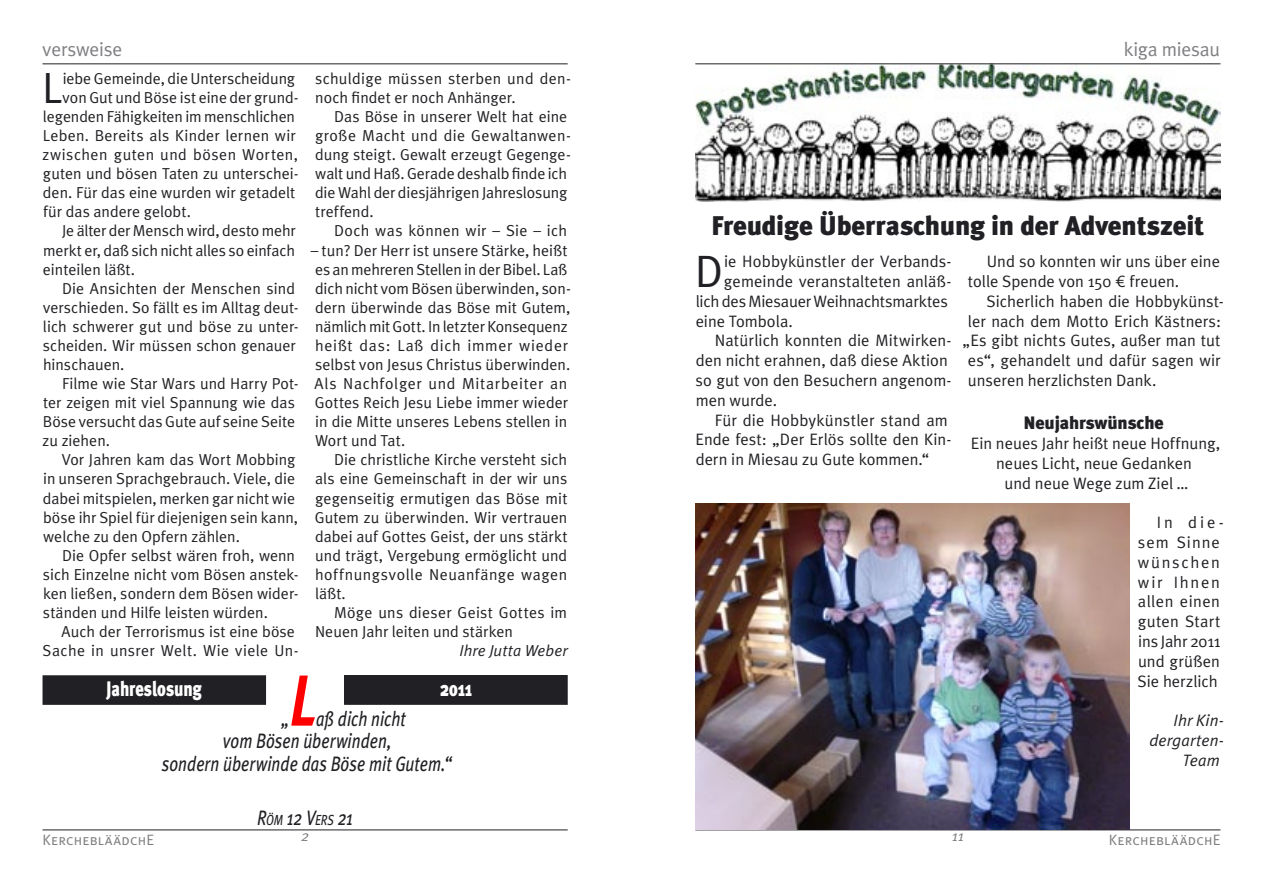
<style>
.page{position:relative;width:1263px;height:893px;background:#fff}
.page>*{position:absolute;margin:0;border:0;box-sizing:border-box;transform-origin:0 0}
.t1{font:italic 700 72px "Meta Plus";color:#f00;scale:.79 1}
.t2{font:45.3px "Meta Plus Normal";color:#212125}
.t3{font:43.65px "Meta Plus Normal";color:#212125}
.t4{font:900 27px "Meta Plus";letter-spacing:-.005em;color:#212125}
.t5{font:italic 20.85px "Meta Plus";color:#212125;scale:.79 1}
.t6{font:900 20.85px "Meta Plus";letter-spacing:-.005em;color:#fff;scale:.79 1}
.t7{font:19.5px "Meta Plus Normal";letter-spacing:-.01em;color:#7f7f83}
.t8{font:900 18px "Meta Plus";letter-spacing:-.01em;color:#212125}
.t9{font:16.5px/19.8px "Meta Plus Normal";color:#212125}
.t10{font:16.5px/19.8px "Meta Plus Normal";letter-spacing:.025em;color:#212125}
.t11{font:italic 16.5px/19.8px "Meta Plus Normal";letter-spacing:.005em;color:#212125;text-align:right}
.t12{font:15.9px/19px "Meta Plus Normal";color:#212125}
.t13{font:15.9px "Meta Plus Normal";letter-spacing:.025em;color:#212125}
.t14{font:15.9px "Meta Plus Normal";letter-spacing:.02em;color:#212125}
.t15{font:italic 15.9px "Meta Plus Normal";letter-spacing:.005em;color:#212125}
.t16{font:15px "Meta Plus Normal Caps";letter-spacing:.015em;color:#7f7f83}
.t17{font:italic 15px "Meta Plus Normal";color:#7f7f83}
.s1{font-size:14.7px}
.s2{font-family:"Meta Euro"}
</style>
<div class="page">
<img style="left:695px;top:65px;width:525px;height:137px">
<hr style="left:43px;top:64px;width:525px;height:1px;background:#212125">
<hr style="left:43px;top:830px;width:525px;height:1px;background:#212125">
<div style="left:43px;top:676px;width:222px;height:28px;background:#212125"></div>
<div style="left:42px;top:675px;width:224px;height:30px;border:2px solid #212125"></div>
<div style="left:344px;top:676px;width:223px;height:28px;background:#212125"></div>
<div style="left:344px;top:675px;width:224px;height:30px;border:1px solid #212125"></div>
<hr style="left:695px;top:64px;width:525px;height:1px;background:#212125">
<hr style="left:695px;top:830px;width:525px;height:1px;background:#212125">
<img style="left:695px;top:504px;width:434px;height:325px">
<p class="t7" style="left:42px;top:38px;width:81px">versweise</p>
<h3 class="t3" style="left:42px;top:62px;width:22px">L</h3>
<p class="t12" style="left:63px;top:69px;width:234px">iebe Gemeinde, die Unterscheidung</p>
<p class="t12" style="left:63px;top:88px;width:238px">von Gut und Böse ist eine der grund-</p>
<p class="t12" style="left:43px;top:107px;width:254px">legenden Fähigkeiten im menschlichen</p>
<p class="t12" style="left:43px;top:126px;width:254px">Leben. Bereits als Kinder lernen wir</p>
<p class="t13" style="left:43px;top:145px;width:257px">zwischen guten und bösen Worten,</p>
<p class="t12" style="left:43px;top:164px;width:257px">guten und bösen Taten zu unterschei-</p>
<p class="t12" style="left:43px;top:183px;width:254px">den. Für das eine wurden wir getadelt</p>
<p class="t12" style="left:43px;top:202px;width:149px">für das andere gelobt.</p>
<p class="t12" style="left:62px;top:221px;width:235px">Je älter der Mensch wird, desto mehr</p>
<p class="t12" style="left:43px;top:240px;width:253px">merkt er, daß sich nicht alles so einfach</p>
<p class="t12" style="left:43px;top:259px;width:94px">einteilen läßt.</p>
<p class="t12" style="left:62px;top:278px;width:235px">Die Ansichten der Menschen sind</p>
<p class="t12" style="left:43px;top:298px;width:257px">verschieden. So fällt es im Alltag deut-</p>
<p class="t12" style="left:43px;top:317px;width:257px">lich schwerer gut und böse zu unter-</p>
<p class="t12" style="left:43px;top:336px;width:254px">scheiden. Wir müssen schon genauer</p>
<p class="t12" style="left:43px;top:355px;width:83px">hinschauen.</p>
<p class="t12" style="left:62px;top:374px;width:238px">Filme wie Star Wars und Harry Pot-</p>
<p class="t12" style="left:43px;top:393px;width:254px">ter zeigen mit viel Spannung wie das</p>
<p class="t12" style="left:43px;top:412px;width:254px">Böse versucht das Gute auf seine Seite</p>
<p class="t12" style="left:43px;top:431px;width:69px">zu ziehen.</p>
<p class="t12" style="left:62px;top:450px;width:235px">Vor Jahren kam das Wort Mobbing</p>
<p class="t12" style="left:43px;top:469px;width:253px">in unseren Sprachgebrauch. Viele, die</p>
<p class="t12" style="left:43px;top:488px;width:254px">dabei mitspielen, merken gar nicht wie</p>
<p class="t12" style="left:43px;top:507px;width:257px">böse ihr Spiel für diejenigen sein kann,</p>
<p class="t12" style="left:43px;top:526px;width:198px">welche zu den Opfern zählen.</p>
<p class="t12" style="left:62px;top:546px;width:235px">Die Opfer selbst wären froh, wenn</p>
<p class="t12" style="left:43px;top:565px;width:257px">sich Einzelne nicht vom Bösen anstek-</p>
<p class="t12" style="left:43px;top:584px;width:257px">ken ließen, sondern dem Bösen wider-</p>
<p class="t12" style="left:43px;top:603px;width:226px">ständen und Hilfe leisten würden.</p>
<p class="t12" style="left:61px;top:622px;width:235px">Auch der Terrorismus ist eine böse</p>
<p class="t13" style="left:43px;top:641px;width:257px">Sache in unsrer Welt. Wie viele Un-</p>
<p class="t12" style="left:315px;top:69px;width:257px">schuldige müssen sterben und den&shy;noch findet er noch Anhänger.</p>
<p class="t12" style="left:315px;top:107px;width:257px;text-indent:19px">Das Böse in unserer Welt hat eine große Macht und die Gewaltanwen&shy;dung steigt. Gewalt erzeugt Gegenge&shy;walt und Haß. Gerade deshalb finde ich die Wahl der diesjährigen Jahreslosung treffend.</p>
<p class="t14" style="left:334px;top:222px;width:234px">Doch was können wir – Sie – ich</p>
<p class="t12" style="left:311px;top:240px;width:261px">– tun? Der Herr ist unsere Stärke, heißt es an mehreren Stellen in der Bibel. Laß dich nicht vom Bösen überwinden, son&shy;dern überwinde das Böse mit Gutem, nämlich mit Gott. In letzter Konsequenz heißt das: Laß dich immer wieder selbst von Jesus Christus überwinden.<br>Als Nachfolger und Mitarbeiter an Gottes Reich Jesu Liebe immer wieder in die Mitte unseres Lebens stellen in Wort und Tat.</p>
<p class="t12" style="left:315px;top:450px;width:254px;text-align:justify;text-indent:19px">Die christliche Kirche versteht sich als eine Gemeinschaft in der wir uns gegenseitig ermutigen das Böse mit Gutem zu überwinden. Wir vertrauen dabei auf Gottes Geist, der uns stärkt und trägt, Vergebung ermöglicht und hoffnungsvolle Neuanfänge wagen läßt.</p>
<p class="t12" style="left:315px;top:603px;width:254px;text-indent:19px">Möge uns dieser Geist Gottes im<br>Neuen Jahr leiten und stärken</p>
<p class="t15" style="left:459px;top:641px;width:110px">Ihre Jutta Weber</p>
<h1 class="t1" style="left:289px;top:659px;width:36px">L</h1>
<h3 class="t6" style="left:106px;top:677px;width:123px">Jahreslosung</h3>
<h3 class="t6" style="left:440px;top:677px;width:42px">2011</h3>
<h3 class="t5" style="left:316px;top:706px;width:115px">aß dich nicht</h3>
<h3 class="t5" style="left:223px;top:729px;width:215px">vom Bösen überwinden,</h3>
<h3 class="t5" style="left:162px;top:752px;width:368px">sondern überwinde das Böse mit Gutem.“</h3>
<h3 class="t5" style="left:257px;top:806px;width:123px">R<span class="s1">ÖM</span> 12 V<span class="s1">ERS</span> 21</h3>
<h3 class="t5" style="left:281px;top:706px;width:11px">„</h3>
<p class="t7" style="left:1124px;top:38px;width:98px">kiga miesau</p>
<h3 class="t4" style="left:711px;top:210px;width:495px">Freudige Überraschung in der Adventszeit</h3>
<h2 class="t2" style="left:695px;top:245px;width:30px">D</h2>
<p class="t9" style="left:724px;top:251px;width:229px">ie Hobbykünstler der Verbands-</p>
<p class="t9" style="left:968px;top:251px;width:254px;text-indent:19px">Und so konnten wir uns über eine tolle Spende von 150 <span class="s2">1</span> freuen.</p>
<p class="t9" style="left:987px;top:291px;width:239px">Sicherlich haben die Hobbykünst-</p>
<p class="t9" style="left:968px;top:311px;width:255px">ler nach dem Motto Erich Kästners:</p>
<p class="t9" style="left:962px;top:331px;width:259px">„Es gibt nichts Gutes, außer man tut</p>
<p class="t9" style="left:968px;top:350px;width:254px">es“, gehandelt und dafür sagen wir</p>
<p class="t9" style="left:968px;top:370px;width:190px">unseren herzlichsten Dank.</p>
<p class="t8" style="left:1023px;top:412px;width:142px">Neujahrswünsche</p>
<p class="t9" style="left:971px;top:433px;width:251px;text-align:center">Ein neues Jahr heißt neue Hoffnung, neues Licht, neue Gedanken<br>und neue Wege zum Ziel …</p>
<p class="t10" style="left:1138px;top:512px;width:88px;text-indent:19px">In die&shy;sem Sinne wünschen wir Ihnen allen einen guten Start ins Jahr 2011 und grüßen<br>Sie herzlich</p>
<p class="t11" style="left:1149px;top:710px;width:76px">Ihr Kin&shy;dergarten-<br>Team</p>
<p class="t9" style="left:724px;top:271px;width:229px">gemeinde veranstalteten anläß-</p>
<p class="t9" style="left:696px;top:291px;width:254px">lich des Miesauer Weihnachtsmarktes</p>
<p class="t9" style="left:696px;top:311px;width:99px">eine Tombola.</p>
<p class="t9" style="left:715px;top:331px;width:238px">Natürlich konnten die Mitwirken-</p>
<p class="t9" style="left:696px;top:350px;width:254px">den nicht erahnen, daß diese Aktion</p>
<p class="t9" style="left:696px;top:370px;width:257px">so gut von den Besuchern angenom-</p>
<p class="t9" style="left:696px;top:390px;width:83px">men wurde.</p>
<p class="t9" style="left:715px;top:410px;width:235px">Für die Hobbykünstler stand am</p>
<p class="t9" style="left:695px;top:430px;width:257px">Ende fest: „Der Erlös sollte den Kin-</p>
<p class="t9" style="left:696px;top:449px;width:235px">dern in Miesau zu Gute kommen.“</p>
<p class="t17" style="left:301px;top:827px;width:10px">2</p>
<p class="t17" style="left:952px;top:827px;width:13px">11</p>
<p class="t16" style="left:43px;top:831px;width:113px">KerchebläädchE</p>
<p class="t16" style="left:1109px;top:831px;width:113px">KerchebläädchE</p>
</div>
